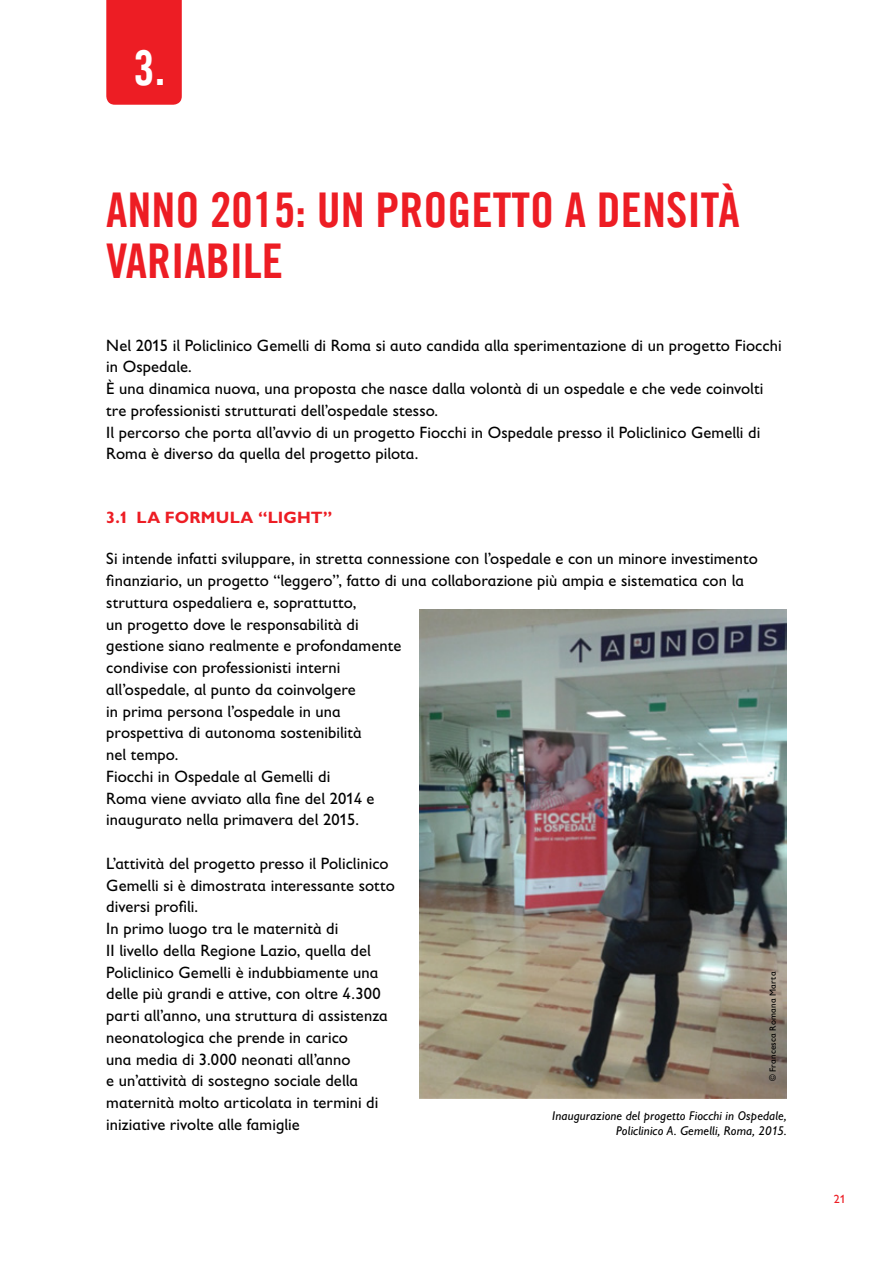
<style>
.page{position:relative;width:893px;height:1263px;background:#fff}
.page>*{position:absolute;margin:0;border:0;box-sizing:border-box;transform-origin:0 0}
.t1{font:48px "Trade Gothic LT Com Bd Cn 20";color:#ed1d24}
.t2{font:48px "Trade Gothic LT Com Bd Cn 20";color:#fff}
.t3{font:16.5px/21.8px "Gill Sans Infant Std";letter-spacing:.005em;color:#000}
.t4{font:700 16.5px "Gill Sans Infant Std";color:#ed1d24}
.t5{font:italic 12.75px/15.3px "Gill Sans Infant Std";letter-spacing:.015em;color:#000;text-align:right}
.t6{font:12px "Gill Sans Infant Std";color:#ed1d24}
.t7{font:9px "Gill Sans Infant Std";letter-spacing:.025em;color:#000}
</style>
<div class="page">
<img style="left:420px;top:610px;width:366px;height:489px">
<div style="left:106px;top:0;width:76px;height:105px;background:#ed1d24"></div>
<h1 class="t2" style="left:133px;top:39px;width:33px">3.</h1>
<h1 class="t1" style="left:106px;top:181px;width:45px">ANNO</h1>
<h1 class="t1" style="left:210px;top:181px;width:407px">2015: UN PROGETTO A DENSI</h1>
<h1 class="t1" style="left:701px;top:181px;width:41px">TÀ</h1>
<h1 class="t1" style="left:106px;top:232px;width:141px">VARIABILE</h1>
<p class="t3" style="left:106px;top:334px;width:677px">Nel 2015 il Policlinico Gemelli di Roma si auto candida alla sperimentazione di un progetto Fiocchi in Ospedale.<br>è una dinamica nuova, una proposta che nasce dalla volontà di un ospedale e che vede coinvolti tre professionisti strutturati dell’ospedale stesso.<br>Il percorso che porta all’avvio di un progetto Fiocchi in Ospedale presso il Policlinico Gemelli di Roma è diverso da quella del progetto pilota.</p>
<p class="t4" style="left:106px;top:507px;width:34px">3.1 LA</p>
<p class="t4" style="left:165px;top:507px;width:24px">FORMULA</p>
<p class="t4" style="left:258px;top:507px;width:22px">“LIGHT</p>
<p class="t4" style="left:323px;top:507px;width:11px">”</p>
<p class="t3" style="left:106px;top:548px;width:653px">Si intende infatti sviluppare, in stretta connessione con l’ospedale e con un minore investimento finanziario, un progetto “leggero”, fatto di una collaborazione più ampia e sistematica con la struttura ospedaliera e, soprattutto,<br>un progetto dove le responsabilità di<br>gestione siano realmente e profondamente<br>condivise con professionisti interni<br>all’ospedale, al punto da coinvolgere<br>in prima persona l’ospedale in una<br>prospettiva di autonoma sostenibilità<br>nel tempo.<br>Fiocchi in Ospedale al Gemelli di<br>Roma viene avviato alla fine del 2014 e<br>inaugurato nella primavera del 2015.</p>
<p class="t3" style="left:106px;top:852px;width:290px">L’attività del progetto presso il Policlinico Gemelli si è dimostrata interessante sotto diversi profili.<br>In primo luogo tra le maternità di<br>II livello della Regione Lazio, quella del Policlinico Gemelli è indubbiamente una delle più grandi e attive, con oltre 4.300 parti all’anno, una struttura di assistenza neonatologica che prende in carico<br>una media di 3.000 neonati all’anno<br>e un’attività di sostegno sociale della maternità molto articolata in termini di iniziative rivolte alle famiglie</p>
<p class="t7" style="left:768px;top:1081px;width:111px;rotate:-90deg">© Francesca Romana Marta</p>
<p class="t5" style="left:552px;top:1108px;width:236px">Inaugurazione del progetto Fiocchi in Ospedale,<br>Policlinico A. Gemelli, Roma, 2015.</p>
<p class="t6" style="left:834px;top:1192px;width:13px">21</p>
</div>
